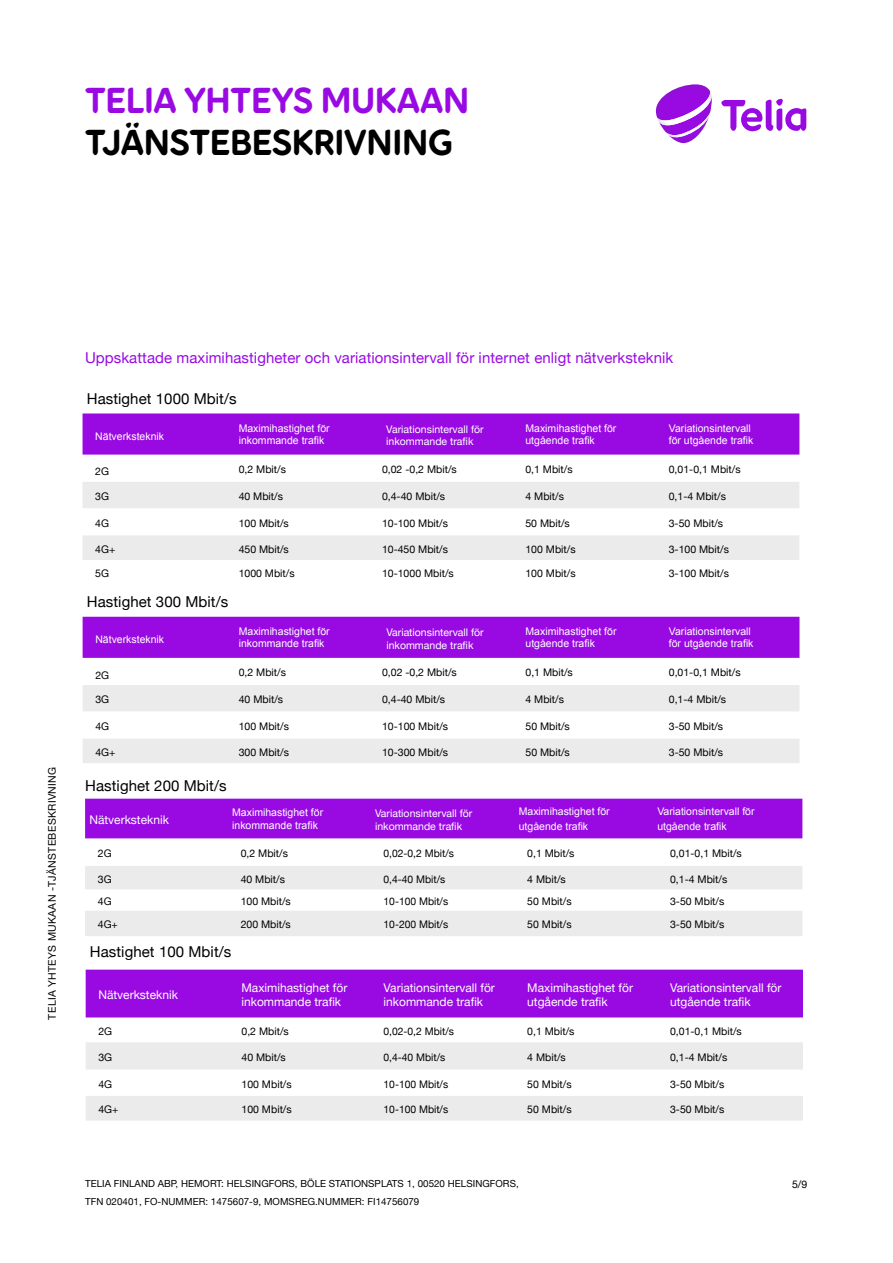
<style>
.page{position:relative;width:893px;height:1263px;background:#fff}
.page>*{position:absolute;margin:0;border:0;box-sizing:border-box;transform-origin:0 0}
.t1{font:36px "Pebble CAPS";letter-spacing:-.005em;color:#000}
.t2{font:36px "Pebble CAPS";letter-spacing:-.005em;color:#990ae3}
.t3{font:15px "Helvetica Neue";letter-spacing:.005em;color:#990ae3}
.t4{font:15px "Helvetica Neue";letter-spacing:.005em;color:#000}
.t5{font:12px/14.4px "Helvetica Neue";color:#fff}
.t6{font:10.5px "Helvetica Neue";color:#000}
.t7{font:10.5px/12.6px "Arial";color:#fff}
.t8{font:10.5px/12.6px "Helvetica Neue";color:#fff}
.t9{font:10.5px "Helvetica Neue";letter-spacing:.03em;color:#000}
.t10{font:9.75px/18px "Helvetica Neue";letter-spacing:.005em;color:#000}
</style>
<div class="page">
<svg style="left:721px;top:99px;width:85px;height:32px"></svg>
<svg style="left:656px;top:84px;width:56px;height:59px"></svg>
<div style="left:83px;top:413px;width:716px;height:42px;background:#990ae3"></div>
<svg style="left:83px;top:482px;width:716px;height:78px;fill:#ebebeb"></svg>
<div style="left:83px;top:617px;width:716px;height:41px;background:#990ae3"></div>
<svg style="left:83px;top:685px;width:716px;height:78px;fill:#ebebeb"></svg>
<div style="left:85px;top:799px;width:717px;height:39px;background:#990ae3"></div>
<svg style="left:85px;top:866px;width:717px;height:70px;fill:#ebebeb"></svg>
<div style="left:86px;top:970px;width:717px;height:47px;background:#990ae3"></div>
<svg style="left:86px;top:1042px;width:717px;height:78px;fill:#ebebeb"></svg>
<h1 class="t2" style="left:85px;top:77px;width:386px">TELIA YHTEYS MUKAAN</h1>
<h1 class="t1" style="left:85px;top:119px;width:369px">TJÄNSTEBESKRIVNING</h1>
<p class="t9" style="left:44px;top:1019px;width:254px;rotate:-90deg">TELIA YHTEYS MUKAAN -TJÄNSTEBESKRIVNING</p>
<h2 class="t3" style="left:85px;top:347px;width:590px">Uppskattade maximihastigheter och variationsintervall för internet enligt nätverksteknik</h2>
<h2 class="t4" style="left:87px;top:388px;width:151px">Hastighet 1000 Mbit/s</h2>
<p class="t7" style="left:95px;top:430px;width:70px">Nätverksteknik</p>
<p class="t7" style="left:239px;top:422px;width:93px">Maximihastighet för inkommande trafik</p>
<p class="t8" style="left:386px;top:423px;width:99px">Variationsintervall för inkommande trafik</p>
<p class="t7" style="left:525px;top:422px;width:93px">Maximihastighet för utgående trafik</p>
<p class="t7" style="left:669px;top:422px;width:86px">Variationsintervall för utgående trafik</p>
<p class="t6" style="left:95px;top:464px;width:15px">2G</p>
<p class="t6" style="left:239px;top:462px;width:49px">0,2 Mbit/s</p>
<p class="t6" style="left:382px;top:462px;width:76px">0,02 -0,2 Mbit/s</p>
<p class="t6" style="left:525px;top:462px;width:49px">0,1 Mbit/s</p>
<p class="t6" style="left:669px;top:462px;width:73px">0,01-0,1 Mbit/s</p>
<p class="t6" style="left:95px;top:489px;width:15px">3G</p>
<p class="t6" style="left:239px;top:489px;width:46px">40 Mbit/s</p>
<p class="t6" style="left:382px;top:489px;width:65px">0,4-40 Mbit/s</p>
<p class="t6" style="left:525px;top:489px;width:40px">4 Mbit/s</p>
<p class="t6" style="left:669px;top:489px;width:59px">0,1-4 Mbit/s</p>
<p class="t6" style="left:95px;top:515px;width:15px">4G</p>
<p class="t6" style="left:239px;top:515px;width:52px">100 Mbit/s</p>
<p class="t6" style="left:382px;top:515px;width:67px">10-100 Mbit/s</p>
<p class="t6" style="left:525px;top:515px;width:46px">50 Mbit/s</p>
<p class="t6" style="left:669px;top:515px;width:56px">3-50 Mbit/s</p>
<p class="t6" style="left:95px;top:541px;width:22px">4G+</p>
<p class="t6" style="left:239px;top:541px;width:52px">450 Mbit/s</p>
<p class="t6" style="left:382px;top:541px;width:67px">10-450 Mbit/s</p>
<p class="t6" style="left:525px;top:541px;width:52px">100 Mbit/s</p>
<p class="t6" style="left:669px;top:541px;width:62px">3-100 Mbit/s</p>
<p class="t6" style="left:95px;top:566px;width:15px">5G</p>
<p class="t6" style="left:239px;top:566px;width:58px">1000 Mbit/s</p>
<p class="t6" style="left:382px;top:566px;width:73px">10-1000 Mbit/s</p>
<p class="t6" style="left:525px;top:566px;width:52px">100 Mbit/s</p>
<p class="t6" style="left:669px;top:566px;width:62px">3-100 Mbit/s</p>
<h2 class="t4" style="left:87px;top:591px;width:143px">Hastighet 300 Mbit/s</h2>
<p class="t7" style="left:95px;top:633px;width:70px">Nätverksteknik</p>
<p class="t7" style="left:239px;top:625px;width:93px">Maximihastighet för inkommande trafik</p>
<p class="t8" style="left:386px;top:627px;width:99px">Variationsintervall för inkommande trafik</p>
<p class="t7" style="left:525px;top:625px;width:93px">Maximihastighet för utgående trafik</p>
<p class="t7" style="left:669px;top:625px;width:86px">Variationsintervall för utgående trafik</p>
<p class="t6" style="left:95px;top:667px;width:15px">2G</p>
<p class="t6" style="left:239px;top:665px;width:49px">0,2 Mbit/s</p>
<p class="t6" style="left:382px;top:665px;width:76px">0,02 -0,2 Mbit/s</p>
<p class="t6" style="left:525px;top:665px;width:49px">0,1 Mbit/s</p>
<p class="t6" style="left:669px;top:665px;width:73px">0,01-0,1 Mbit/s</p>
<p class="t6" style="left:95px;top:692px;width:15px">3G</p>
<p class="t6" style="left:239px;top:692px;width:46px">40 Mbit/s</p>
<p class="t6" style="left:382px;top:692px;width:65px">0,4-40 Mbit/s</p>
<p class="t6" style="left:525px;top:692px;width:40px">4 Mbit/s</p>
<p class="t6" style="left:669px;top:692px;width:59px">0,1-4 Mbit/s</p>
<p class="t6" style="left:95px;top:719px;width:15px">4G</p>
<p class="t6" style="left:239px;top:719px;width:52px">100 Mbit/s</p>
<p class="t6" style="left:382px;top:719px;width:67px">10-100 Mbit/s</p>
<p class="t6" style="left:525px;top:719px;width:46px">50 Mbit/s</p>
<p class="t6" style="left:669px;top:719px;width:56px">3-50 Mbit/s</p>
<p class="t6" style="left:95px;top:745px;width:22px">4G+</p>
<p class="t6" style="left:239px;top:745px;width:52px">300 Mbit/s</p>
<p class="t6" style="left:382px;top:745px;width:67px">10-300 Mbit/s</p>
<p class="t6" style="left:525px;top:745px;width:46px">50 Mbit/s</p>
<p class="t6" style="left:669px;top:745px;width:56px">3-50 Mbit/s</p>
<h2 class="t4" style="left:85px;top:775px;width:143px">Hastighet 200 Mbit/s</h2>
<p class="t5" style="left:89px;top:813px;width:81px">Nätverksteknik</p>
<p class="t7" style="left:232px;top:806px;width:93px">Maximihastighet för inkommande trafik</p>
<p class="t8" style="left:375px;top:808px;width:99px">Variationsintervall för inkommande trafik</p>
<p class="t7" style="left:519px;top:804px;width:93px;line-height:14.4px">Maximihastighet för utgående trafik</p>
<p class="t7" style="left:657px;top:804px;width:99px;line-height:14.4px">Variationsintervall för utgående trafik</p>
<p class="t6" style="left:98px;top:846px;width:15px">2G</p>
<p class="t6" style="left:241px;top:846px;width:49px">0,2 Mbit/s</p>
<p class="t6" style="left:384px;top:846px;width:72px">0,02-0,2 Mbit/s</p>
<p class="t6" style="left:527px;top:846px;width:49px">0,1 Mbit/s</p>
<p class="t6" style="left:670px;top:846px;width:73px">0,01-0,1 Mbit/s</p>
<p class="t6" style="left:98px;top:871px;width:15px">3G</p>
<p class="t6" style="left:241px;top:871px;width:46px">40 Mbit/s</p>
<p class="t6" style="left:384px;top:871px;width:63px">0,4-40 Mbit/s</p>
<p class="t6" style="left:527px;top:871px;width:40px">4 Mbit/s</p>
<p class="t6" style="left:670px;top:871px;width:59px">0,1-4 Mbit/s</p>
<p class="t6" style="left:98px;top:894px;width:15px">4G</p>
<p class="t6" style="left:241px;top:894px;width:52px">100 Mbit/s</p>
<p class="t6" style="left:384px;top:894px;width:66px">10-100 Mbit/s</p>
<p class="t6" style="left:527px;top:894px;width:46px">50 Mbit/s</p>
<p class="t6" style="left:670px;top:894px;width:56px">3-50 Mbit/s</p>
<p class="t6" style="left:98px;top:917px;width:22px">4G+</p>
<p class="t6" style="left:241px;top:917px;width:52px">200 Mbit/s</p>
<p class="t6" style="left:384px;top:917px;width:66px">10-200 Mbit/s</p>
<p class="t6" style="left:527px;top:917px;width:46px">50 Mbit/s</p>
<p class="t6" style="left:670px;top:917px;width:56px">3-50 Mbit/s</p>
<h2 class="t4" style="left:90px;top:941px;width:143px">Hastighet 100 Mbit/s</h2>
<p class="t5" style="left:98px;top:988px;width:81px">Nätverksteknik</p>
<p class="t5" style="left:242px;top:981px;width:107px">Maximihastighet för inkommande trafik</p>
<p class="t5" style="left:384px;top:981px;width:113px">Variationsintervall för inkommande trafik</p>
<p class="t5" style="left:527px;top:981px;width:107px">Maximihastighet för utgående trafik</p>
<p class="t5" style="left:670px;top:981px;width:113px">Variationsintervall för utgående trafik</p>
<p class="t6" style="left:98px;top:1023px;width:15px">2G</p>
<p class="t6" style="left:242px;top:1023px;width:49px">0,2 Mbit/s</p>
<p class="t6" style="left:384px;top:1023px;width:72px">0,02-0,2 Mbit/s</p>
<p class="t6" style="left:527px;top:1023px;width:49px">0,1 Mbit/s</p>
<p class="t6" style="left:670px;top:1023px;width:73px">0,01-0,1 Mbit/s</p>
<p class="t6" style="left:98px;top:1050px;width:15px">3G</p>
<p class="t6" style="left:242px;top:1050px;width:46px">40 Mbit/s</p>
<p class="t6" style="left:384px;top:1050px;width:63px">0,4-40 Mbit/s</p>
<p class="t6" style="left:527px;top:1050px;width:40px">4 Mbit/s</p>
<p class="t6" style="left:670px;top:1050px;width:59px">0,1-4 Mbit/s</p>
<p class="t6" style="left:98px;top:1076px;width:15px">4G</p>
<p class="t6" style="left:242px;top:1076px;width:52px">100 Mbit/s</p>
<p class="t6" style="left:384px;top:1076px;width:66px">10-100 Mbit/s</p>
<p class="t6" style="left:527px;top:1076px;width:46px">50 Mbit/s</p>
<p class="t6" style="left:670px;top:1076px;width:56px">3-50 Mbit/s</p>
<p class="t6" style="left:98px;top:1102px;width:22px">4G+</p>
<p class="t6" style="left:242px;top:1102px;width:52px">100 Mbit/s</p>
<p class="t6" style="left:384px;top:1102px;width:66px">10-100 Mbit/s</p>
<p class="t6" style="left:527px;top:1102px;width:46px">50 Mbit/s</p>
<p class="t6" style="left:670px;top:1102px;width:56px">3-50 Mbit/s</p>
<p class="t10" style="left:85px;top:1175px;width:435px">TELIA FINLAND ABP, HEMORT: HELSINGFORS, BÖLE STATIONSPLATS 1, 00520 HELSINGFORS,<br>TFN 020401, FO-NUMMER: 1475607-9, MOMSREG.NUMMER: FI14756079</p>
<p class="t6" style="left:792px;top:1176px;width:17px">5/9</p>
</div>
